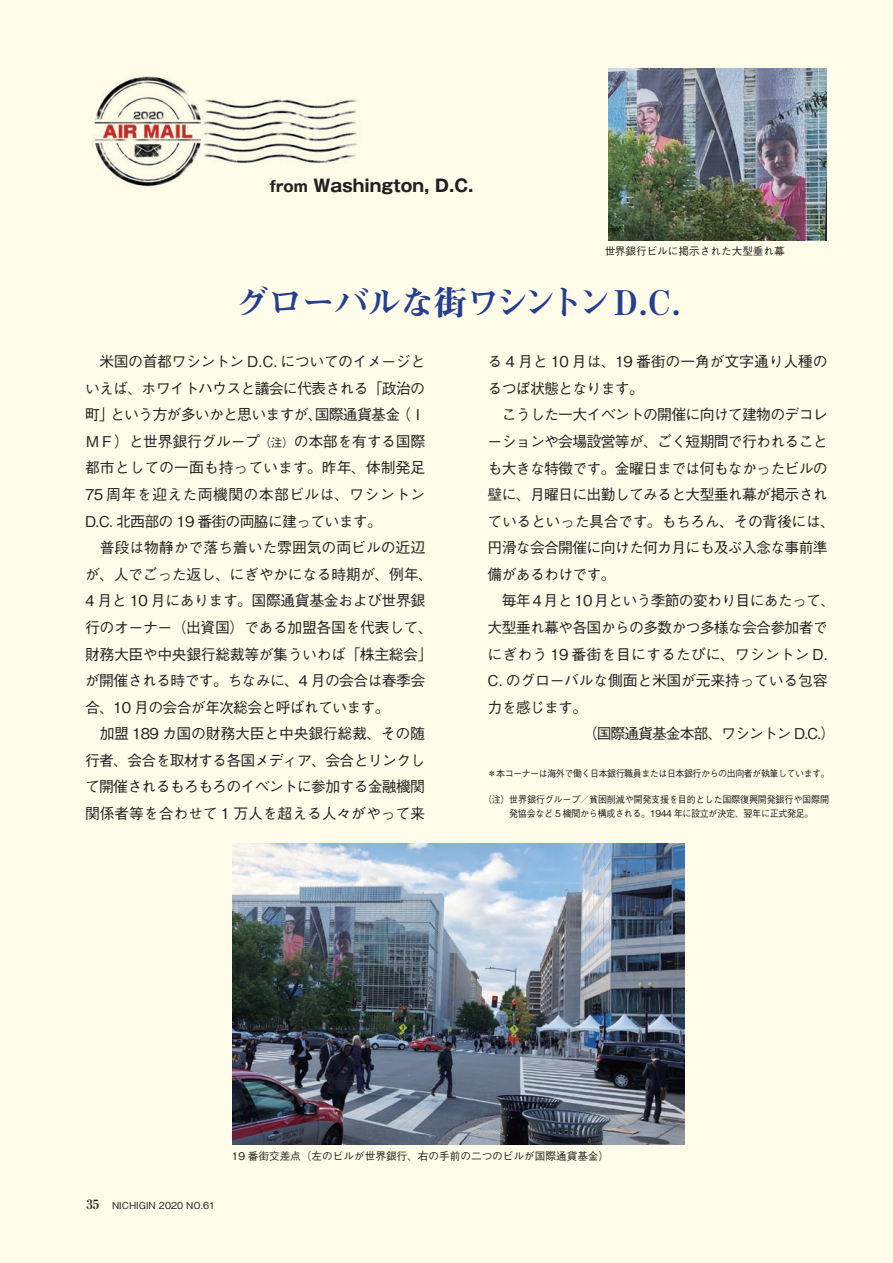
<style>
.page{position:relative;width:893px;height:1263px;background:#fffde9}
.page>*{position:absolute;margin:0;border:0;box-sizing:border-box;transform-origin:0 0}
.t1{font:34.05px "Midashi Min Pro MA31";letter-spacing:-.03em;color:#253f8e}
.t2{font:700 16.95px "Gothic MB101 Pro";color:#231f20}
.t3{font:500 14.85px/26.5px "Gothic BBB Pro";letter-spacing:-.025em;color:#231f20}
.t4{font:500 14.85px/26.5px "Gothic BBB Pro";letter-spacing:-.05em;color:#231f20;text-align:right}
.t5{font:500 14.85px "Gothic BBB Pro";letter-spacing:-.02em;color:#231f20}
.t6{font:500 14.85px "Gothic BBB Pro";letter-spacing:-.01em;color:#231f20}
.t7{font:500 14.85px "Gothic BBB Pro";color:#231f20}
.t8{font:500 14.85px "Gothic BBB Pro";letter-spacing:-.07em;color:#231f20}
.t9{font:700 14.85px "Gothic MB101 Pro";color:#231f20}
.t10{font:700 12.75px "Ryumin Pro";color:#231f20}
.t11{font:500 11.7px "Gothic BBB Pro";color:#231f20}
.t12{font:500 10.65px "Gothic BBB Pro";color:#231f20}
.t13{font:500 9.6px/14.9px "Gothic BBB Pro";letter-spacing:-.04em;color:#231f20;scale:.95 1}
.t14{font:500 9.6px "Gothic BBB Pro";letter-spacing:-.04em;color:#231f20;scale:.94 1}
.t15{font:500 9.6px "Gothic BBB Pro";color:#231f20}
</style>
<div class="page">
<img style="left:94px;top:76px;width:264px;height:111px">
<img style="left:232px;top:843px;width:453px;height:302px">
<img style="left:608px;top:68px;width:218px;height:172px">
<p class="t2" style="left:314px;top:171px;width:161px">Washington D, C. .</p>
<p class="t9" style="left:270px;top:174px;width:40px">from</p>
<p class="t12" style="left:605px;top:242px;width:181px">世界銀行ビルに掲示された大型垂れ幕</p>
<h1 class="t1" style="left:235px;top:276px;width:447px">グローバルな街ワシントンD C. .</h1>
<p class="t4" style="left:85px;top:346px;width:342px">　米国の首都ワシントン D C. . についてのイメージといえば、ホワイトハウスと議会に代表される「政治の（Ｉ</p>
<p class="t6" style="left:488px;top:350px;width:342px">る 4 月と 10 月は、19 番街の一角が文字通り人種の</p>
<p class="t4" style="left:488px;top:373px;width:158px">るつぼ状態となります。</p>
<p class="t4" style="left:488px;top:400px;width:342px">　こうした一大イベントの開催に向けて建物のデコレ</p>
<p class="t4" style="left:488px;top:426px;width:342px">ーションや会場設営等が、ごく短期間で行われること</p>
<p class="t4" style="left:488px;top:453px;width:342px">も大きな特徴です。金曜日までは何もなかったビルの</p>
<p class="t4" style="left:488px;top:479px;width:342px">壁に、月曜日に出勤してみると大型垂れ幕が掲示され</p>
<p class="t3" style="left:488px;top:506px;width:349px">ているといった具合です。もちろん、その背後には、</p>
<p class="t4" style="left:488px;top:532px;width:342px">円滑な会合開催に向けた何カ月にも及ぶ入念な事前準</p>
<p class="t4" style="left:488px;top:559px;width:129px">備があるわけです。</p>
<p class="t4" style="left:488px;top:586px;width:349px">　毎年4 月と 10 月という季節の変わり目にあたって、</p>
<p class="t4" style="left:488px;top:612px;width:342px">大型垂れ幕や各国からの多数かつ多様な会合参加者で</p>
<p class="t7" style="left:488px;top:642px;width:342px">にぎわう 19 番街を目にするたびに、ワシントン D.</p>
<p class="t5" style="left:488px;top:669px;width:342px">C. のグローバルな側面と米国が元来持っている包容</p>
<p class="t4" style="left:488px;top:692px;width:101px">力を感じます。</p>
<p class="t8" style="left:583px;top:722px;width:254px">（国際通貨基金本部、ワシントン D C. (.</p>
<p class="t14" style="left:488px;top:766px;width:366px">＊本コーナーは海外で働く日本銀行職員または日本銀行からの出向者が執筆しています。</p>
<p class="t4" style="left:85px;top:400px;width:31px">町」</p>
<p class="t4" style="left:110px;top:400px;width:292px">という方が多いかと思いますが国際通貨基金</p>
<p class="t4" style="left:308px;top:400px;width:16px">、</p>
<p class="t3" style="left:85px;top:426px;width:349px">ＭＦ）と世界銀行グループ<br>都市としての一面も持っています。昨年、体制発足<br>75 周年を迎えた両機関の本部ビルは、ワシントン<br>D C. . 北西部の 19 番街の両脇に建っています。<br>　普段は物静かで落ち着いた雰囲気の両ビルの近辺が、人でごった返し、にぎやかになる時期が、例年、<br>4 月と 10 月にあります。国際通貨基金および世界銀行のオーナー（出資国）である加盟各国を代表して、財務大臣や中央銀行総裁等が集ういわば「株主総会「が開催される時です。ちなみに、4 月の会合は春季会合、10 月の会合が年次総会と呼ばれています。<br>　加盟 189 カ国の財務大臣と中央銀行総裁、その随行者、会合を取材する各国メディア、会合とリンクして開催されるもろもろのイベントに参加する金融機関関係者等を合わせて 1 万人を超える人々がやって来</p>
<p class="t5" style="left:294px;top:429px;width:133px">の本部を有する国際</p>
<p class="t11" style="left:259px;top:433px;width:36px">（注）</p>
<p class="t13" style="left:509px;top:790px;width:338px;text-indent:-26px">（注）世界銀行グループ／貧困削減や開発支援を目的とした国際復興開発銀行や国際開発協会など 5 機関から構成される。1944 年に設立が決定、翌年に正式発足。</p>
<p class="t10" style="left:87px;top:1194px;width:14px">35</p>
<p class="t15" style="left:112px;top:1198px;width:105px">NICHIGIN 2020 NO.61</p>
<p class="t12" style="left:232px;top:1147px;width:379px">19 番街交差点（左のビルが世界銀行、右の手前の二つのビルが国際通貨基金(</p>
</div>
